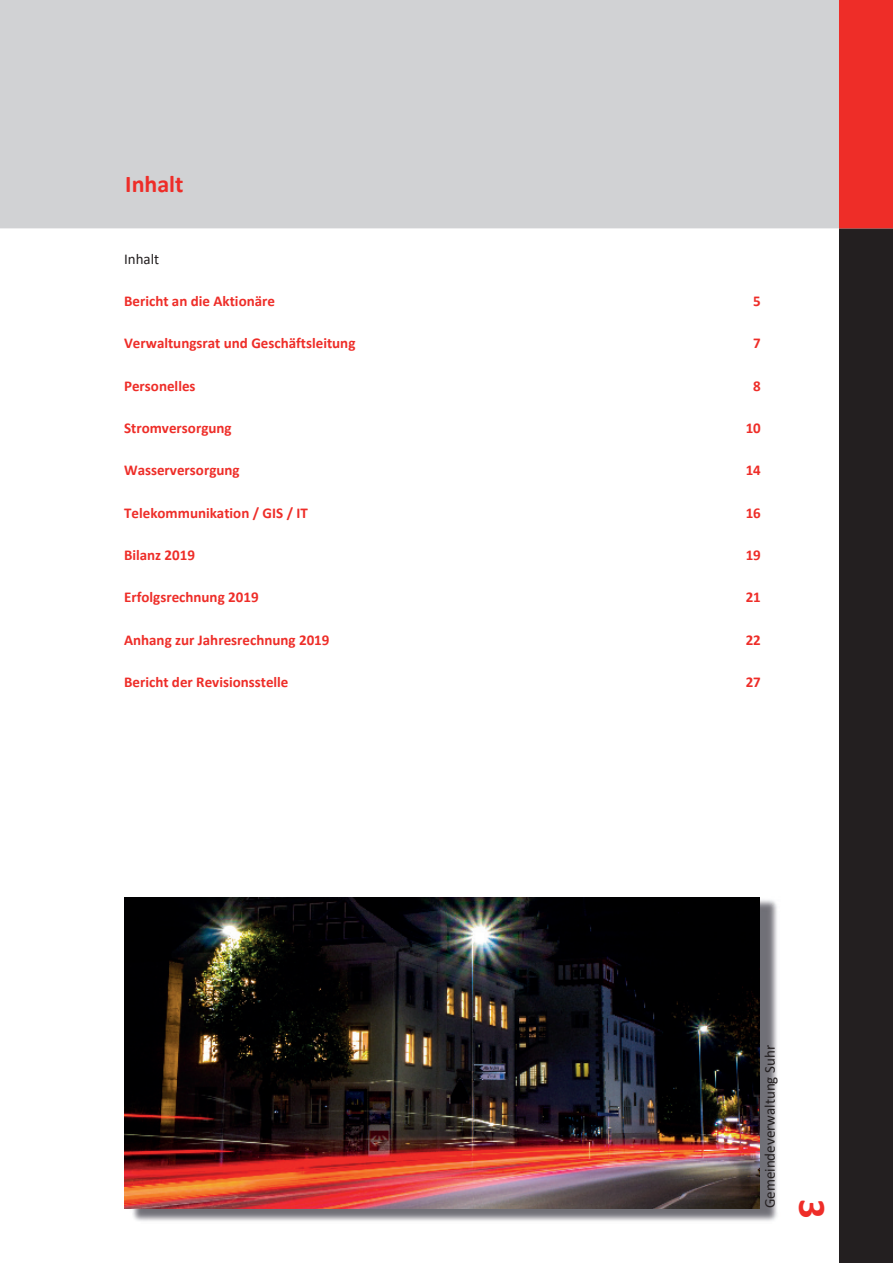
<style>
.page{position:relative;width:893px;height:1263px;background:#fff}
.page>*{position:absolute;margin:0;border:0;box-sizing:border-box;transform-origin:0 0}
.t1{font:700 38.85px "Calibri";color:#ee2d28}
.t2{font:700 24px "Calibri";color:#ee2d28}
.t3{font:700 15px "Calibri";color:#ee2d28}
.t4{font:15px "Calibri";color:#231f20}
</style>
<div class="page">
<div style="left:0;top:0;width:839px;height:228px;background:#d1d2d4"></div>
<div style="left:839px;top:228px;width:54px;height:1035px;background:#231f20"></div>
<div style="left:839px;top:0;width:54px;height:228px;background:#ee2d28"></div>
<img style="left:132px;top:900px;width:645px;height:321px">
<img style="left:124px;top:897px;width:636px;height:312px">
<h2 class="t2" style="left:125px;top:174px;width:60px">Inhalt</h2>
<p class="t4" style="left:124px;top:252px;width:37px">Inhalt</p>
<p class="t3" style="left:124px;top:295px;width:152px">Bericht an die Aktionäre</p>
<p class="t3" style="left:753px;top:295px;width:9px">5</p>
<p class="t3" style="left:124px;top:337px;width:233px">Verwaltungsrat und Geschäftsleitung</p>
<p class="t3" style="left:753px;top:337px;width:9px">7</p>
<p class="t3" style="left:124px;top:379px;width:73px">Personelles</p>
<p class="t3" style="left:753px;top:379px;width:9px">8</p>
<p class="t3" style="left:124px;top:422px;width:109px">Stromversorgung</p>
<p class="t3" style="left:746px;top:422px;width:17px">10</p>
<p class="t3" style="left:124px;top:464px;width:117px">Wasserversorgung</p>
<p class="t3" style="left:746px;top:464px;width:17px">14</p>
<p class="t3" style="left:124px;top:506px;width:185px">Telekommunikation / GIS / IT</p>
<p class="t3" style="left:746px;top:506px;width:17px">16</p>
<p class="t3" style="left:124px;top:549px;width:72px">Bilanz 2019</p>
<p class="t3" style="left:746px;top:549px;width:17px">19</p>
<p class="t3" style="left:124px;top:591px;width:136px">Erfolgsrechnung 2019</p>
<p class="t3" style="left:746px;top:591px;width:17px">21</p>
<p class="t3" style="left:124px;top:633px;width:207px">Anhang zur Jahresrechnung 2019</p>
<p class="t3" style="left:746px;top:633px;width:17px">22</p>
<p class="t3" style="left:124px;top:676px;width:166px">Bericht der Revisionsstelle</p>
<p class="t3" style="left:746px;top:676px;width:17px">27</p>
<p class="t4" style="left:763px;top:1208px;width:165px;rotate:-90deg">Gemeindeverwaltung Suhr</p>
<h1 class="t1" style="left:829px;top:1199px;width:21px;rotate:90deg">3</h1>
</div>
